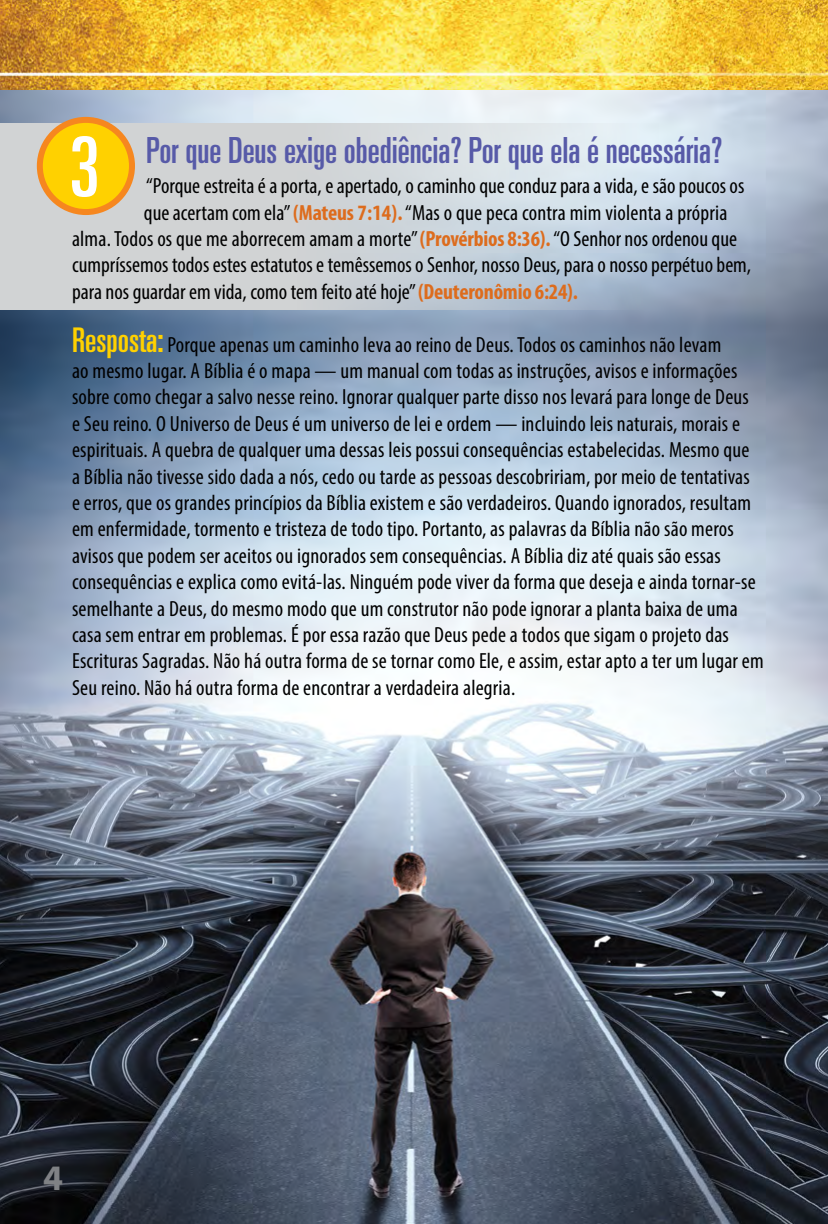
<style>
.page{position:relative;width:828px;height:1224px;background:#fff}
.page>*{position:absolute;margin:0;border:0;box-sizing:border-box;transform-origin:0 0}
.t1{font:ultra-condensed 83px "Univers";color:#fff}
.t2{font:ultra-condensed 36px "Univers";color:#575aa8}
.t3{font:700 36px "Myriad Pro";color:#808285}
.t4{font:condensed 22px/26.4px "Myriad Pro";letter-spacing:.01em;color:#000}
.s1{font-weight:700;color:#dd6c1d}
.s2{font-family:"Univers";font-stretch:ultra-condensed;font-size:34px;color:#ffd100}
</style>
<div class="page">
<img style="left:0;top:90px;width:828px;height:1134px">
<svg style="left:0;top:123px;width:658px;height:187px;background:#ced4d9"></svg>
<div style="left:40px;top:120px;width:92px;height:92px;background:#ffd100;border-radius:50%"></div>
<div style="left:37px;top:117px;width:98px;height:98px;border:6px solid #f6871f;border-radius:50%"></div>
<img style="left:0;top:0;width:828px;height:90px">
<h1 class="t1" style="left:69px;top:120px;width:32px">3</h1>
<h2 class="t2" style="left:146px;top:129px;width:578px">Por que Deus exige obediência? Por que ela é necessária?</h2>
<p class="t4" style="left:146px;top:172px;width:600px">“Porque estreita é a porta, e apertado, o caminho que conduz para a vida, e são poucos os</p>
<p class="t4" style="left:144px;top:199px;width:585px">que acertam com ela” <span class="s1">(Mateus 7:14).</span> “Mas o que peca contra mim violenta a própria</p>
<p class="t4" style="left:72px;top:225px;width:667px">alma. Todos os que me aborrecem amam a morte” <span class="s1">(Provérbios 8:36).</span>“O Senhor nos ordenou que</p>
<p class="t4" style="left:72px;top:252px;width:681px">cumpríssemos todos estes estatutos e temêssemos o Senhor, nosso Deus, para o nosso perpétuo bem,</p>
<p class="t4" style="left:72px;top:278px;width:507px">para nos guardar em vida, como tem feito até hoje” <span class="s1">(Deuteronômio 6:24).</span></p>
<p class="t4" style="left:72px;top:331px;width:693px"><span class="s2">Resposta:</span> Porque apenas um caminho leva ao reino de Deus. Todos os caminhos não levam<br>ao mesmo lugar. A Bíblia é o mapa — um manual com todas as instruções, avisos e informações sobre como chegar a salvo nesse reino. Ignorar qualquer parte disso nos levará para longe de Deus<br>e Seu reino. O Universo de Deus é um universo de lei e ordem — incluindo leis naturais, morais e espirituais. A quebra de qualquer uma dessas leis possui consequências estabelecidas. Mesmo que<br>a Bíblia não tivesse sido dada a nós, cedo ou tarde as pessoas descobririam, por meio de tentativas<br>e erros, que os grandes princípios da Bíblia existem e são verdadeiros. Quando ignorados, resultam em enfermidade, tormento e tristeza de todo tipo. Portanto, as palavras da Bíblia não são meros avisos que podem ser aceitos ou ignorados sem consequências. A Bíblia diz até quais são essas consequências e explica como evitá-las. Ninguém pode viver da forma que deseja e ainda tornar-se semelhante a Deus, do mesmo modo que um construtor não pode ignorar a planta baixa de uma casa sem entrar em problemas. É por essa razão que Deus pede a todos que sigam o projeto das Escrituras Sagradas. Não há outra forma de se tornar como Ele, e assim, estar apto a ter um lugar em Seu reino. Não há outra forma de encontrar a verdadeira alegria.</p>
<h2 class="t3" style="left:43px;top:1155px;width:21px">4</h2>
</div>
